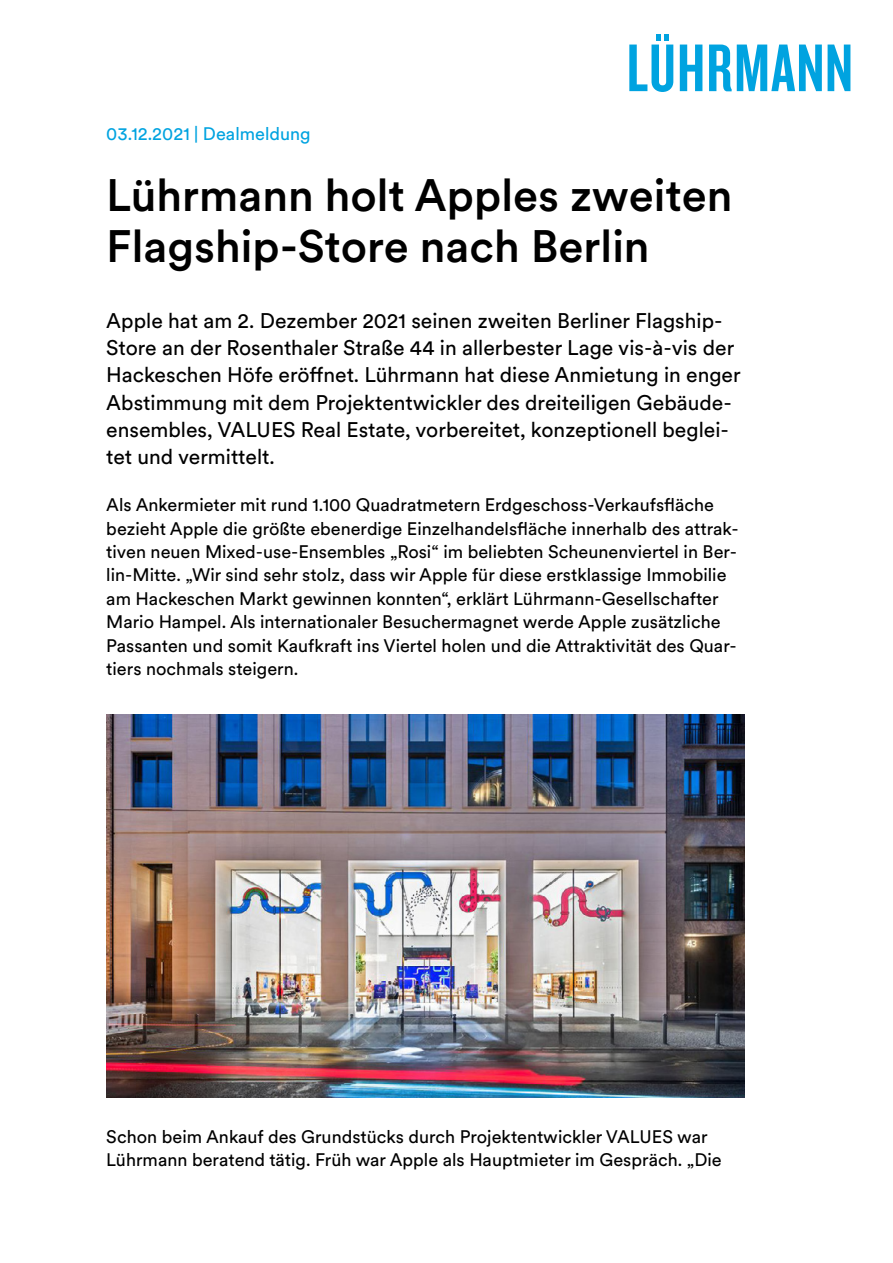
<style>
.page{position:relative;width:893px;height:1263px;background:#fff}
.page>*{position:absolute;margin:0;border:0;box-sizing:border-box;transform-origin:0 0}
.t1{font:500 45px/51.8px "Circular XX";color:#000}
.t2{font:21px/27.3px "Circular XX";color:#000}
.t3{font:18px/23.4px "Circular XX";color:#000}
.t4{font:18px "Circular XX";color:#00a3e0}
</style>
<div class="page">
<svg style="left:629px;top:34px;width:44px;height:58px"></svg>
<svg style="left:680px;top:45px;width:22px;height:46px"></svg>
<svg style="left:709px;top:45px;width:113px;height:46px"></svg>
<svg style="left:828px;top:45px;width:22px;height:46px"></svg>
<img style="left:106px;top:714px;width:638px;height:383px">
<p class="t4" style="left:106px;top:122px;width:206px">03.12.2021 | Dealmeldung</p>
<h1 class="t1" style="left:106px;top:167px;width:628px">Lührmann holt Apples zweiten<br>Flagship-Store nach Berlin</h1>
<p class="t2" style="left:106px;top:306px;width:636px">Apple hat am 2. Dezember 2021 seinen zweiten Berliner Flagship-Store an der Rosenthaler Straße 44 in allerbester Lage vis-à-vis der Hackeschen Höfe eröffnet. Lührmann hat diese Anmietung in enger Abstimmung mit dem Projektentwickler des dreiteiligen Gebäude&shy;ensembles, VALUES Real Estate, vorbereitet, konzeptionell beglei&shy;tet und vermittelt.</p>
<p class="t3" style="left:106px;top:492px;width:634px">Als Ankermieter mit rund 1.100 Quadratmetern Erdgeschoss-Verkaufsfläche bezieht Apple die größte ebenerdige Einzelhandelsfläche innerhalb des attrak&shy;tiven neuen Mixed-use-Ensembles „Rosi“ im beliebten Scheunenviertel in Ber&shy;lin-Mitte. „Wir sind sehr stolz, dass wir Apple für diese erstklassige Immobilie am Hackeschen Markt gewinnen konnten“, erklärt Lührmann-Gesellschafter Mario Hampel. Als internationaler Besuchermagnet werde Apple zusätzliche Passanten und somit Kaufkraft ins Viertel holen und die Attraktivität des Quar&shy;tiers nochmals steigern.</p>
<p class="t3" style="left:106px;top:1124px;width:617px">Schon beim Ankauf des Grundstücks durch Projektentwickler VALUES war<br>Lührmann beratend tätig. Früh war Apple als Hauptmieter im Gespräch. „Die</p>
</div>
